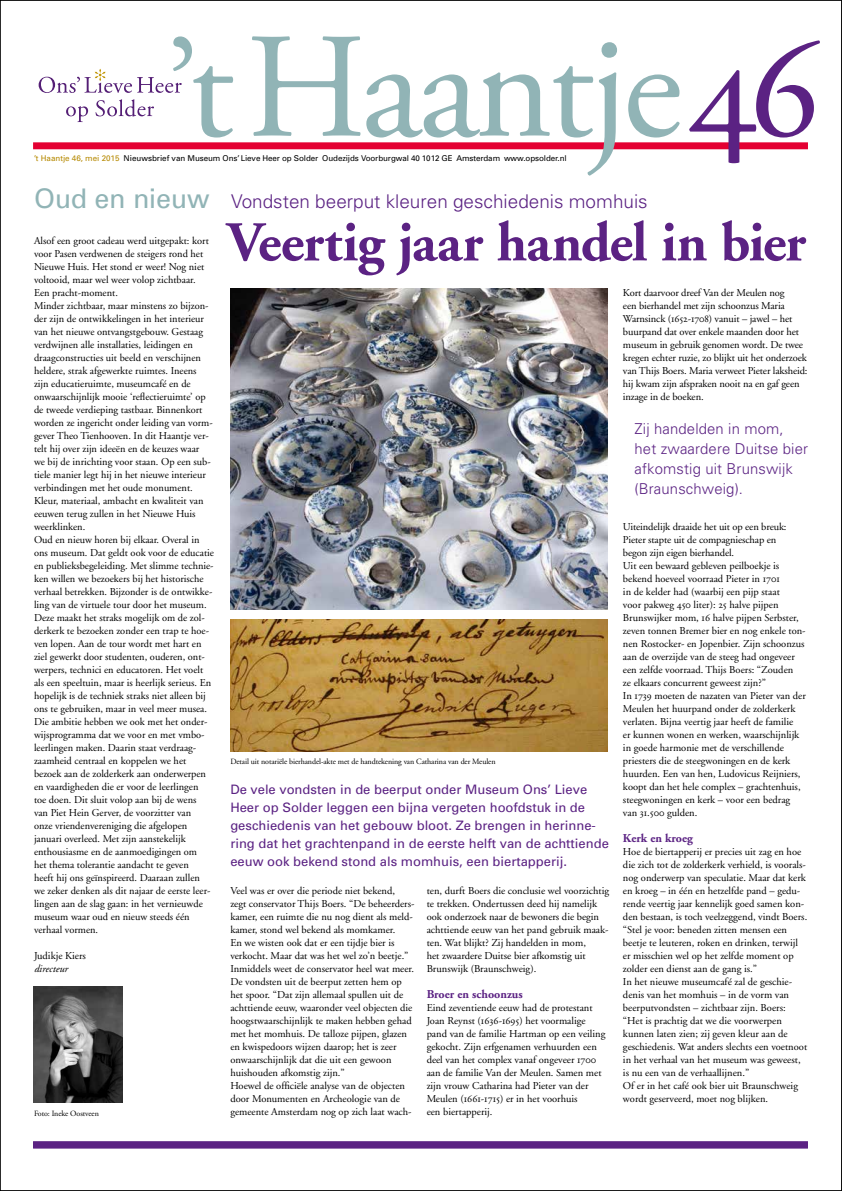
<style>
.page{position:relative;width:842px;height:1191px;background:#fff}
.page>*{position:absolute;margin:0;border:0;box-sizing:border-box;transform-origin:0 0}
.t1{font:149.4px "Adobe Garamond Pro";letter-spacing:-.03em;color:#91b4b6}
.t2{font:700 56px "Adobe Garamond";letter-spacing:-.02em;color:#5b2283}
.t3{font:27px "Univers";letter-spacing:-.01em;color:#91b4b6}
.t4{font:300 18.9px "Univers";color:#5b2283}
.t5{font:300 15px/20px "Univers";letter-spacing:.01em;color:#5b2283}
.t6{font:13px/18px "Univers";color:#5b2283}
.t7{font:700 12px "Adobe Garamond";color:#5b2283}
.t8{font:10.5px/13px "Adobe Garamond";color:#000}
.t9{font:italic 10.5px "Adobe Garamond";color:#000}
.t10{font:8px "Univers";letter-spacing:-.01em;color:#000}
.t11{font:8px "Adobe Garamond";letter-spacing:-.01em;color:#000}
.s1{font-family:"Adobe Garamond Exp";color:#5b2283}
.s2{color:#b68900}
.s3{font-family:"Adobe Garamond Exp"}
</style>
<div class="page">
<img style="left:33px;top:986px;width:90px;height:116px">
<div style="left:33px;top:142px;width:775px;height:7px;background:#e40032"></div>
<svg style="left:66px;top:106px;width:22px;height:16px"></svg>
<svg style="left:96px;top:99px;width:58px;height:18px"></svg>
<svg style="left:39px;top:69px;width:143px;height:24px"></svg>
<img style="left:230px;top:619px;width:377px;height:132px">
<img style="left:230px;top:288px;width:377px;height:321px">
<div style="left:33px;top:1141px;width:775px;height:7px;background:#5b2283"></div>
<h1 class="t1" style="left:165px;top:-2px;width:657px">’t Haantje<span class="s1">46</span></h1>
<h3 class="t3" style="left:34px;top:183px;width:177px">Oud en nieuw</h3>
<p class="t8" style="left:34px;top:234px;width:181px">Alsof een groot cadeau werd uitgepakt: kort voor Pasen verdwenen de steigers rond het Nieuwe Huis. Het stond er weer! Nog niet voltooid, maar wel weer volop zichtbaar.<br>Een pracht-moment.<br>Minder zichtbaar, maar minstens zo bijzon&shy;der zijn de ontwikkelingen in het interieur van het nieuwe ontvangstgebouw. Gestaag verdwijnen alle installaties, leidingen en draagconstructies uit beeld en verschijnen heldere, strak afgewerkte ruimtes. Ineens<br>zijn educatieruimte, museumcafé en de onwaarschijnlijk mooie ‘reflectieruimte’ op de tweede verdieping tastbaar. Binnenkort worden ze ingericht onder leiding van vorm&shy;gever Theo Tienhooven. In dit Haantje ver&shy;telt hij over zijn ideeën en de keuzes waar<br>we bij de inrichting voor staan. Op een sub&shy;tiele manier legt hij in het nieuwe interieur verbindingen met het oude monument.<br>Kleur, materiaal, ambacht en kwaliteit van eeuwen terug zullen in het Nieuwe Huis weerklinken.<br>Oud en nieuw horen bij elkaar. Overal in ons museum. Dat geldt ook voor de educatie en publieksbegeleiding. Met slimme technie&shy;ken willen we bezoekers bij het historische verhaal betrekken. Bijzonder is de ontwikke&shy;ling van de virtuele tour door het museum.<br>Deze maakt het straks mogelijk om de zol&shy;derkerk te bezoeken zonder een trap te hoe&shy;ven lopen. Aan de tour wordt met hart en ziel gewerkt door studenten, ouderen, ont&shy;werpers, technici en educatoren. Het voelt als een speeltuin, maar is heerlijk serieus. En hopelijk is de techniek straks niet alleen bij ons te gebruiken, maar in veel meer musea.<br>Die ambitie hebben we ook met het onder&shy;wijsprogramma dat we voor en met vmbo&shy;leerlingen maken. Daarin staat verdraag&shy;zaamheid centraal en koppelen we het bezoek aan de zolderkerk aan onderwerpen en vaardigheden die er voor de leerlingen<br>toe doen. Dit sluit volop aan bij de wens<br>van Piet Hein Gerver, de voorzitter van<br>onze vriendenvereniging die afgelopen januari overleed. Met zijn aanstekelijk enthousiasme en de aanmoedigingen om<br>het thema tolerantie aandacht te geven<br>heeft hij ons geïnspireerd. Daaraan zullen<br>we zeker denken als dit najaar de eerste leer&shy;lingen aan de slag gaan: in het vernieuwde museum waar oud en nieuw steeds één verhaal vormen.</p>
<p class="t8" style="left:34px;top:949px;width:53px">Judikje Kiers</p>
<p class="t9" style="left:34px;top:963px;width:35px">directeur</p>
<p class="t10" style="left:34px;top:154px;width:534px"><span class="s2">’t Haantje 46, mei 2015</span> Nieuwsbrief van Museum Ons’ Lieve Heer op Solder Oudezijds Voorburgwal 40 1012 GE Amsterdam www.opsolder.nl</p>
<h3 class="t4" style="left:231px;top:190px;width:418px">Vondsten beerput kleuren geschiedenis momhuis</h3>
<h2 class="t2" style="left:227px;top:212px;width:580px">Veertig jaar handel in bier</h2>
<p class="t8" style="left:623px;top:286px;width:186px">Kort daarvoor dreef Van der Meulen nog<br>een bierhandel met zijn schoonzus Maria Warnsinck (<span class="s3">1652</span>-<span class="s3">1708</span>) vanuit – jawel – het buurpand dat over enkele maanden door het museum in gebruik genomen wordt. De twee kregen echter ruzie, zo blijkt uit het onderzoek van Thijs Boers. Maria verweet Pieter laksheid: hij kwam zijn afspraken nooit na en gaf geen inzage in de boeken.</p>
<h3 class="t5" style="left:634px;top:418px;width:175px">Zij handelden in mom, het zwaardere Duitse bier afkomstig uit Brunswijk (Braunschweig).</h3>
<p class="t8" style="left:623px;top:520px;width:184px">Uiteindelijk draaide het uit op een breuk:<br>Pieter stapte uit de compagnieschap en<br>begon zijn eigen bierhandel.<br>Uit een bewaard gebleven peilboekje is bekend hoeveel voorraad Pieter in <span class="s3">1701<br></span>in de kelder had (waarbij een pijp staat<br>voor pakweg <span class="s3">450</span> liter): <span class="s3">25</span> halve pijpen Brunswijker mom, <span class="s3">16</span> halve pijpen Serbster, zeven tonnen Bremer bier en nog enkele ton&shy;nen Rostocker- en Jopenbier. Zijn schoonzus aan de overzijde van de steeg had ongeveer een zelfde voorraad. Thijs Boers: “Zouden<br>ze elkaars concurrent geweest zijn?”<br>In <span class="s3">1739</span> moeten de nazaten van Pieter van der Meulen het huurpand onder de zolderkerk verlaten. Bijna veertig jaar heeft de familie<br>er kunnen wonen en werken, waarschijnlijk in goede harmonie met de verschillende priesters die de steegwoningen en de kerk huurden. Een van hen, Ludovicus Reijniers, koopt dan het hele complex – grachtenhuis, steegwoningen en kerk – voor een bedrag van <span class="s3">31</span>.<span class="s3">500</span> gulden.</p>
<p class="t7" style="left:623px;top:832px;width:71px">Kerk en kroeg</p>
<p class="t8" style="left:623px;top:845px;width:186px">Hoe de biertapperij er precies uit zag en hoe die zich tot de zolderkerk verhield, is voorals&shy;nog onderwerp van speculatie. Maar dat kerk en kroeg – in één en hetzelfde pand – gedu&shy;rende veertig jaar kennelijk goed samen kon&shy;den bestaan, is toch veelzeggend, vindt Boers. “Stel je voor: beneden zitten mensen een beetje te leuteren, roken en drinken, terwijl er misschien wel op het zelfde moment op zolder een dienst aan de gang is.”<br>In het nieuwe museumcafé zal de geschie&shy;denis van het momhuis – in de vorm van beerputvondsten – zichtbaar zijn. Boers: “Het is prachtig dat we die voorwerpen kunnen laten zien; zij geven kleur aan de geschiedenis. Wat anders slechts een voetnoot in het verhaal van het museum was geweest, is nu een van de verhaallijnen.”<br>Of er in het café ook bier uit Braunschweig wordt geserveerd, moet nog blijken.</p>
<p class="t11" style="left:230px;top:757px;width:267px">Detail uit notariële bierhandel-akte met de handtekening van Catharina van der Meulen</p>
<p class="t6" style="left:230px;top:780px;width:380px">De vele vondsten in de beerput onder Museum Ons’ Lieve Heer op Solder leggen een bijna vergeten hoofdstuk in de geschiedenis van het gebouw bloot. Ze brengen in herinne&shy;ring dat het grachtenpand in de eerste helft van de achttiende eeuw ook bekend stond als momhuis, een biertapperij.</p>
<p class="t8" style="left:427px;top:884px;width:184px">ten, durft Boers die conclusie wel voorzichtig te trekken. Ondertussen deed hij namelijk ook onderzoek naar de bewoners die begin achttiende eeuw van het pand gebruik maak&shy;ten. Wat blijkt? Zij handelden in mom,<br>het zwaardere Duitse bier afkomstig uit Brunswijk (Braunschweig).</p>
<p class="t7" style="left:427px;top:988px;width:98px">Broer en schoonzus</p>
<p class="t8" style="left:427px;top:1001px;width:180px">Eind zeventiende eeuw had de protestant Joan Reynst (<span class="s3">1636</span>-<span class="s3">1695</span>) het voormalige pand van de familie Hartman op een veiling gekocht. Zijn erfgenamen verhuurden een deel van het complex vanaf ongeveer <span class="s3">1700 </span>aan de familie Van der Meulen. Samen met zijn vrouw Catharina had Pieter van der Meulen (<span class="s3">1661</span>-<span class="s3">1715</span>) er in het voorhuis<br>een biertapperij.</p>
<p class="t8" style="left:230px;top:884px;width:185px">Veel was er over die periode niet bekend,<br>zegt conservator Thijs Boers. “De beheerders&shy;kamer, een ruimte die nu nog dient als meld&shy;kamer, stond wel bekend als momkamer.<br>En we wisten ook dat er een tijdje bier is verkocht. Maar dat was het wel zo’n beetje.” Inmiddels weet de conservator heel wat meer.<br>De vondsten uit de beerput zetten hem op het spoor. “Dat zijn allemaal spullen uit de achttiende eeuw, waaronder veel objecten die hoogstwaarschijnlijk te maken hebben gehad met het momhuis. De talloze pijpen, glazen en kwispedoors wijzen daarop; het is zeer onwaarschijnlijk dat die uit een gewoon huishouden afkomstig zijn.”<br>Hoewel de officiële analyse van de objecten door Monumenten en Archeologie van de gemeente Amsterdam nog op zich laat wach-</p>
<p class="t11" style="left:34px;top:1109px;width:66px">Foto: Ineke Oostveen</p>
</div>
